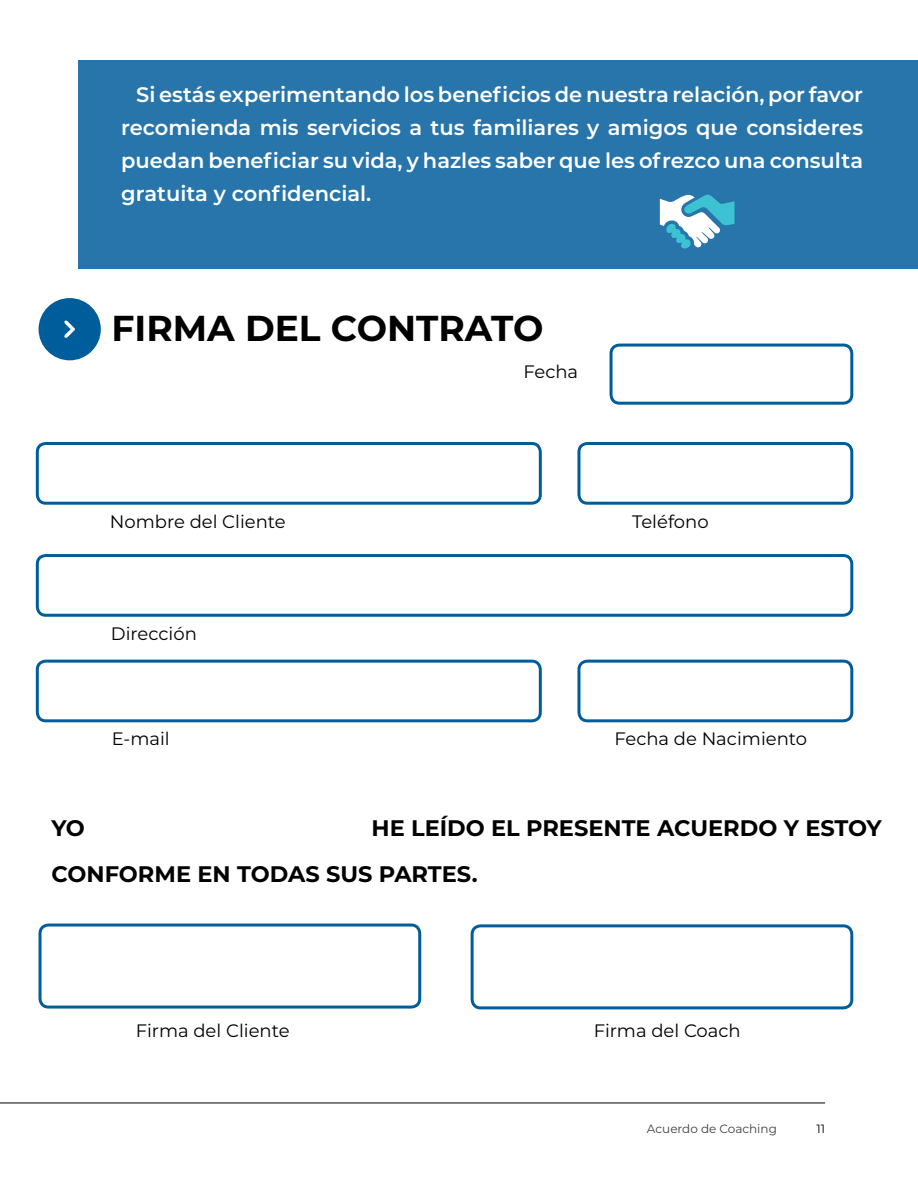
<style>
.page{position:relative;width:918px;height:1188px;background:#fff}
.page>*{position:absolute;margin:0;border:0;box-sizing:border-box;transform-origin:0 0}
.t1{font:700 36px "Montserrat";color:#000}
.t2{font:700 22.5px/46.5px "Montserrat";color:#000}
.t3{font:600 21px/33px "Montserrat";color:#fff;text-align:justify}
.t4{font:18px "Montserrat";color:#000}
.t5{font:12px "Montserrat";color:#414042}
.t6{font:12px "Montserrat";color:#000}
</style>
<div class="page">
<div style="left:78px;top:60px;width:840px;height:209px;background:#2775aa"></div>
<svg style="left:660px;top:194px;width:75px;height:55px"></svg>
<div style="left:39px;top:924px;width:382px;height:85px;border:3px solid #005d9b;border-radius:9px"></div>
<div style="left:471px;top:924px;width:382px;height:85px;border:3px solid #005d9b;border-radius:9px"></div>
<div style="left:36px;top:442px;width:506px;height:63px;border:3px solid #005d9b;border-radius:9px"></div>
<div style="left:36px;top:660px;width:506px;height:62px;border:3px solid #005d9b;border-radius:9px"></div>
<div style="left:577px;top:442px;width:276px;height:63px;border:3px solid #005d9b;border-radius:9px"></div>
<div style="left:577px;top:660px;width:276px;height:62px;border:3px solid #005d9b;border-radius:9px"></div>
<div style="left:36px;top:554px;width:817px;height:63px;border:3px solid #005d9b;border-radius:9px"></div>
<div style="left:610px;top:344px;width:243px;height:61px;border:3px solid #005d9b;border-radius:9px"></div>
<div style="left:39px;top:298px;width:62px;height:62px;background:#005d9b;border-radius:50%"></div>
<svg style="left:64px;top:320px;width:11px;height:18px"></svg>
<hr style="left:0;top:1103px;width:825px;height:1px;background:#000">
<p class="t3" style="left:121px;top:77px;width:743px;text-indent:15px">Si estás experimentando los beneficios de nuestra relación, por favor recomienda mis servicios a tus familiares y amigos que consideres puedan beneficiar su vida, y hazles saber que les ofrezco una consulta gratuita y confidencial.</p>
<h1 class="t1" style="left:112px;top:302px;width:433px">FIRMA DEL CONTRATO</h1>
<p class="t4" style="left:110px;top:509px;width:177px">Nombre del Cliente</p>
<p class="t4" style="left:111px;top:621px;width:87px">Dirección</p>
<p class="t4" style="left:112px;top:727px;width:59px">E-mail</p>
<p class="t4" style="left:523px;top:359px;width:56px">Fecha</p>
<p class="t4" style="left:632px;top:509px;width:78px">Teléfono</p>
<p class="t4" style="left:614px;top:727px;width:194px">Fecha de Nacimiento</p>
<p class="t2" style="left:51px;top:803px;width:832px;text-indent:320px">HE LEÍDO EL PRESENTE ACUERDO Y ESTOY<br>CONFORME EN TODAS SUS PARTES.</p>
<p class="t2" style="left:51px;top:803px;width:35px">YO</p>
<p class="t4" style="left:136px;top:1019px;width:155px">Firma del Cliente</p>
<p class="t4" style="left:594px;top:1019px;width:148px">Firma del Coach</p>
<p class="t5" style="left:647px;top:1121px;width:131px">Acuerdo de Coaching</p>
<p class="t6" style="left:816px;top:1121px;width:10px">11</p>
</div>
